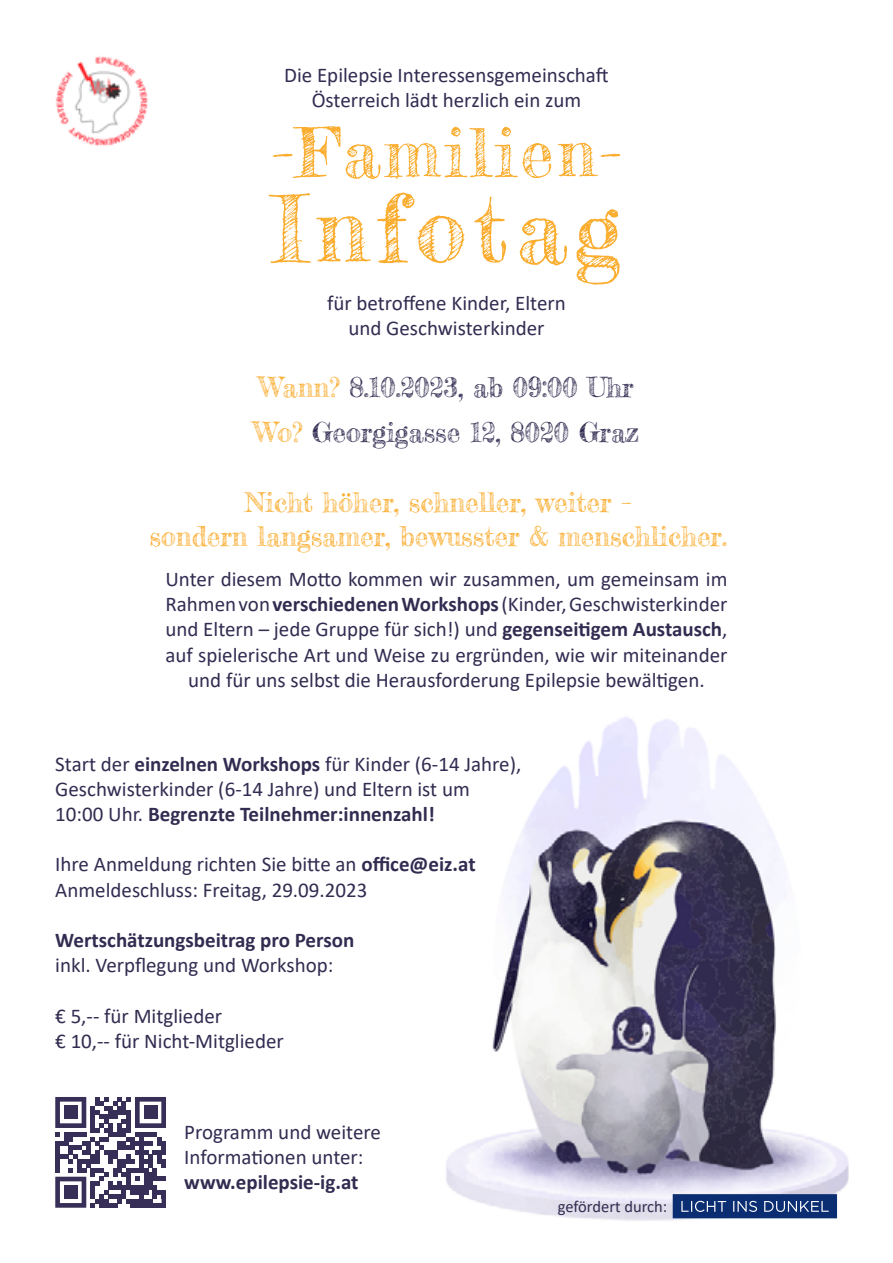
<style>
.page{position:relative;width:893px;height:1263px;background:#fff}
.page>*{position:absolute;margin:0;border:0;box-sizing:border-box;transform-origin:0 0}
.t1{font:91.5px "Frederickathe Great";letter-spacing:.085em;color:#faad2f}
.t2{font:67.5px "Frederickathe Great";letter-spacing:.05em;color:#faad2f}
.t3{font:27px/34.5px "Frederickathe Great";color:#faad2f;text-align:center}
.t4{font:27px/45px "Frederickathe Great";color:#322c51}
.t5{font:21px/25.2px "Calibri";color:#322c51}
.t6{font:700 21px "Calibri";color:#322c51}
.t7{font:16.5px "Calibri";color:#322c51}
.s1{color:#faad2f}
.s2{color:#383157}
.s3{font-weight:700}
</style>
<div class="page">
<img style="left:446px;top:716px;width:402px;height:505px">
<img style="left:55px;top:56px;width:93px;height:90px">
<svg style="left:55px;top:1097px;width:111px;height:111px"></svg>
<div style="left:64px;top:1106px;width:13px;height:13px;background:#372f57"></div>
<div style="left:144px;top:1106px;width:13px;height:13px;background:#372f57"></div>
<div style="left:64px;top:1185px;width:13px;height:14px;background:#372f57"></div>
<div style="left:673px;top:1194px;width:164px;height:24px;background:#0b2d71"></div>
<svg style="left:681px;top:1201px;width:148px;height:11px"></svg>
<p class="t5" style="left:284px;top:62px;width:326px;text-align:center">Die Epilepsie Interessensgemeinschaft<br>Österreich lädt herzlich ein zum</p>
<h2 class="t2" style="left:272px;top:111px;width:350px">-Familien-</h2>
<h1 class="t1" style="left:272px;top:173px;width:350px">Infotag</h1>
<p class="t5" style="left:327px;top:289px;width:240px;text-align:center">für betroffene Kinder, Eltern und Geschwisterkinder</p>
<p class="t4" style="left:254px;top:364px;width:387px"><span class="s1">Wann?</span> 8.10.2023, ab 09:00 Uhr<br><span class="s1">Wo?</span> Georg<span class="s2">igasse 12,</span> 8020 Graz</p>
<p class="t3" style="left:150px;top:485px;width:579px">Nicht höher, schneller, weiter –<br>sondern langsamer, bewusster &amp; menschlicher.</p>
<p class="t5" style="left:165px;top:566px;width:563px;text-align:center">Unter diesem Motto kommen wir zusammen, um gemeinsam im Rahmen von <span class="s3">verschiedenen Workshops</span> (Kinder, Geschwisterkinder und Eltern – jede Gruppe für sich!) und <span class="s3">gegenseitigem Austausch</span>, auf spielerische Art und Weise zu ergründen, wie wir miteinander und für uns selbst die Herausforderung Epilepsie bewältigen.</p>
<p class="t5" style="left:55px;top:750px;width:467px">Start der <span class="s3">einzelnen Workshops</span> für Kinder (6-14 Jahre),<br>Geschwisterkinder (6-14 Jahre) und Eltern ist um<br>10:00 Uhr. <span class="s3">Begrenzte Teilnehmer:innenzahl!</span></p>
<p class="t5" style="left:55px;top:851px;width:422px">Ihre Anmeldung richten Sie bitte an <span class="s3">office@eiz.at<br></span>Anmeldeschluss: Freitag, 29.09.2023</p>
<p class="t6" style="left:55px;top:925px;width:301px">Wertschätzungsbeitrag pro Person</p>
<p class="t5" style="left:55px;top:952px;width:280px">inkl. Verpflegung und Workshop:</p>
<p class="t5" style="left:55px;top:1002px;width:230px">€ 5,-- für Mitglieder<br>€ 10,-- für Nicht-Mitglieder</p>
<p class="t5" style="left:184px;top:1119px;width:198px">Programm und weitere<br>Informationen unter:</p>
<p class="t6" style="left:184px;top:1167px;width:176px">www.epilepsie-ig.at</p>
<p class="t7" style="left:558px;top:1195px;width:111px">gefördert durch:</p>
</div>
